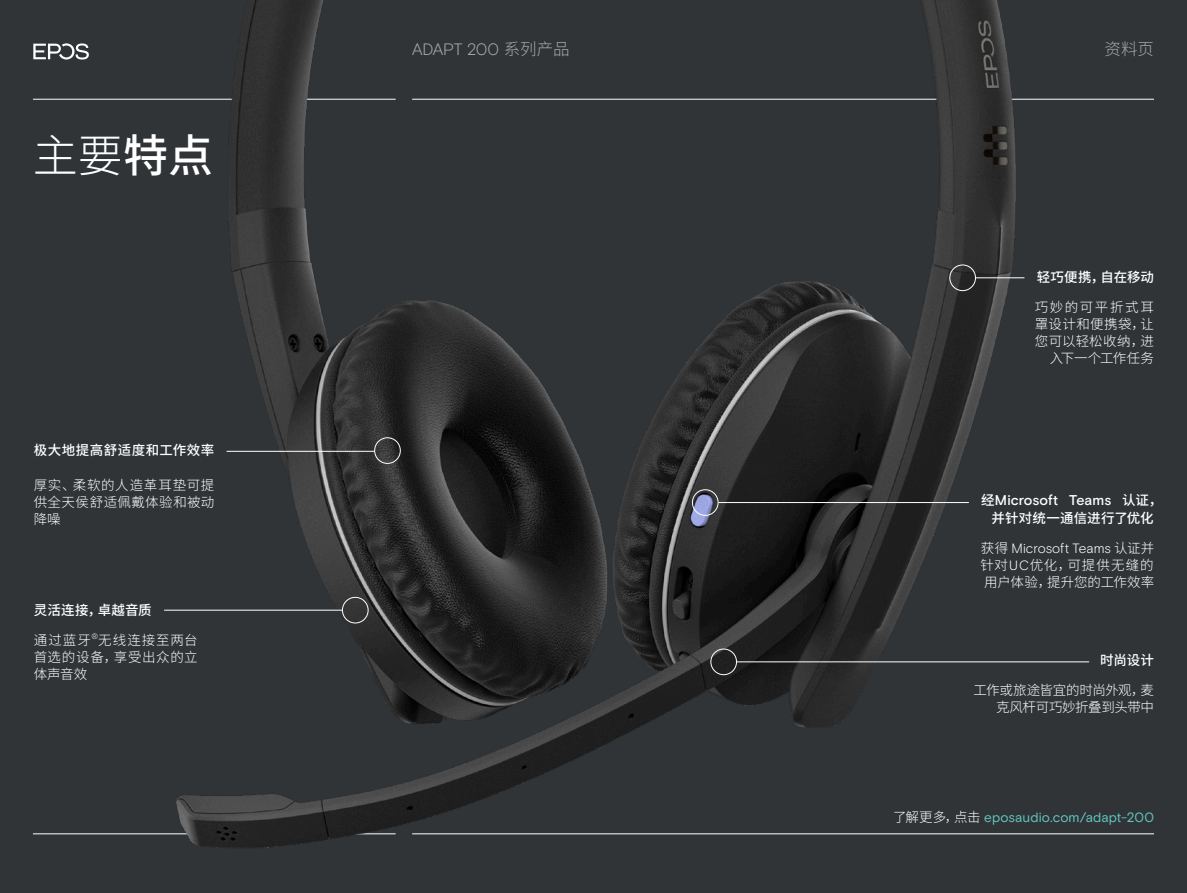
<style>
.page{position:relative;width:1187px;height:893px;background:#fff}
.page>*{position:absolute;margin:0;border:0;box-sizing:border-box;transform-origin:0 0}
.t1{font:300 45px "Noto Sans CJ Ksc";color:#fff}
.t2{font:300 16.5px "EPOS Basis";letter-spacing:-.01em;color:#a7a9ac}
.t3{font:300 16.5px "Noto Sans CJ Ksc";color:#a7a9ac}
.EPOS_bodytext{font:500 14.1px "EPOS Basis";letter-spacing:.005em;color:#fff}
.EPOS_bodytext-2{font:300 13.5px/17.2px "Noto Sans CJ Ksc";letter-spacing:.025em;color:#fff;text-align:justify}
.EPOS_bodytext-3{font:500 13.5px "Noto Sans CJ Ksc";letter-spacing:.015em;color:#fff}
.EPOS_bodytext-4{font:13.5px "EPOS Basis";letter-spacing:.01em;color:#63c6c1}
.EPOS_bodytext-5{font:300 13.5px/17.2px "Noto Sans CJ Ksc";letter-spacing:-.025em;color:#fff;text-align:right}
.EPOS_bodytext-6{font:500 13.5px "Noto Sans CJ Ksc";letter-spacing:.035em;color:#fff}
.s1{font-weight:500}
.s2{font-family:"Noto Sans CJ Ksc"}
.s3{font-family:"Noto Sans CJ Ksc";font-size:13.5px}
.s4{font-family:"EPOS Basis"}
.s5{font-family:"Noto Sans CJ Ksc";font-weight:300;color:#fff}
</style>
<div class="page">
<div style="left:0;top:0;width:1186px;height:893px;background:#303437"></div>
<hr style="left:33px;top:99px;width:362px;height:1px;background:#fff">
<hr style="left:33px;top:834px;width:362px;height:1px;background:#fff">
<hr style="left:412px;top:99px;width:741px;height:1px;background:#fff">
<hr style="left:412px;top:834px;width:741px;height:1px;background:#fff">
<img style="left:160px;top:0;width:954px;height:848px">
<div style="left:342px;top:597px;width:26px;height:26px;border:1px solid #fff;border-radius:50%"></div>
<hr style="left:164px;top:610px;width:178px;height:1px;background:#fff">
<div style="left:374px;top:437px;width:26px;height:27px;border:1px solid #fff;border-radius:50%"></div>
<hr style="left:226px;top:451px;width:148px;height:1px;background:#fff">
<div style="left:710px;top:649px;width:26px;height:26px;border:1px solid #fff;border-radius:50%"></div>
<hr style="left:736px;top:661px;width:353px;height:1px;background:#fff">
<div style="left:692px;top:489px;width:26px;height:27px;border:1px solid #fff;border-radius:50%"></div>
<hr style="left:718px;top:502px;width:250px;height:1px;background:#fff">
<div style="left:949px;top:265px;width:26px;height:26px;border:1px solid #fff;border-radius:50%"></div>
<hr style="left:975px;top:277px;width:49px;height:1px;background:#fff">
<svg style="left:33px;top:43px;width:56px;height:17px"></svg>
<p class="t1" style="left:33px;top:130px;width:182px">主要<span class="s1">特点</span></p>
<p class="EPOS_bodytext-6" style="left:34px;top:442px;width:182px">极大地提高舒适度和工作效率</p>
<p class="EPOS_bodytext-2" style="left:34px;top:476px;width:182px">厚实、柔软的人造革耳垫可提供全天侯舒适佩戴体验和被动降噪</p>
<p class="EPOS_bodytext-3" style="left:34px;top:602px;width:120px">灵活连接，卓越音质</p>
<p class="EPOS_bodytext-2" style="left:34px;top:632px;width:166px">通过蓝牙<sup>®</sup>无线连接至两台首选的设备，享受出众的立体声音效</p>
<p class="t2" style="left:412px;top:40px;width:159px">ADAPT 200 <span class="s2">系列产品</span></p>
<p class="t3" style="left:1104px;top:40px;width:51px">资料页</p>
<p class="EPOS_bodytext-3" style="left:1036px;top:269px;width:119px">轻巧便携，自在移动</p>
<p class="EPOS_bodytext-2" style="left:1034px;top:298px;width:121px;text-align:right">巧妙的可平折式耳罩设计和便携袋，让您可以轻松收纳，进入下一个工作任务</p>
<p class="EPOS_bodytext" style="left:981px;top:492px;width:182px"><span class="s3">经</span>Microsoft Teams <span class="s3">认证，</span></p>
<p class="EPOS_bodytext-3" style="left:991px;top:510px;width:164px">并针对统一通信进行了优化</p>
<p class="EPOS_bodytext-2" style="left:980px;top:539px;width:175px">获得 <span class="s4">Microsoft Teams</span> 认证并针对<span class="s4">UC</span>优化，可提供无缝的用户体验，提升您的工作效率</p>
<p class="EPOS_bodytext-3" style="left:1099px;top:652px;width:55px">时尚设计</p>
<p class="EPOS_bodytext-5" style="left:973px;top:682px;width:182px">工作或旅途皆宜的时尚外观，麦克风杆可巧妙折叠到头带中</p>
<p class="EPOS_bodytext-4" style="left:893px;top:809px;width:262px"><span class="s5">了解更多，点击</span> eposaudio.com/adapt-200</p>
</div>
